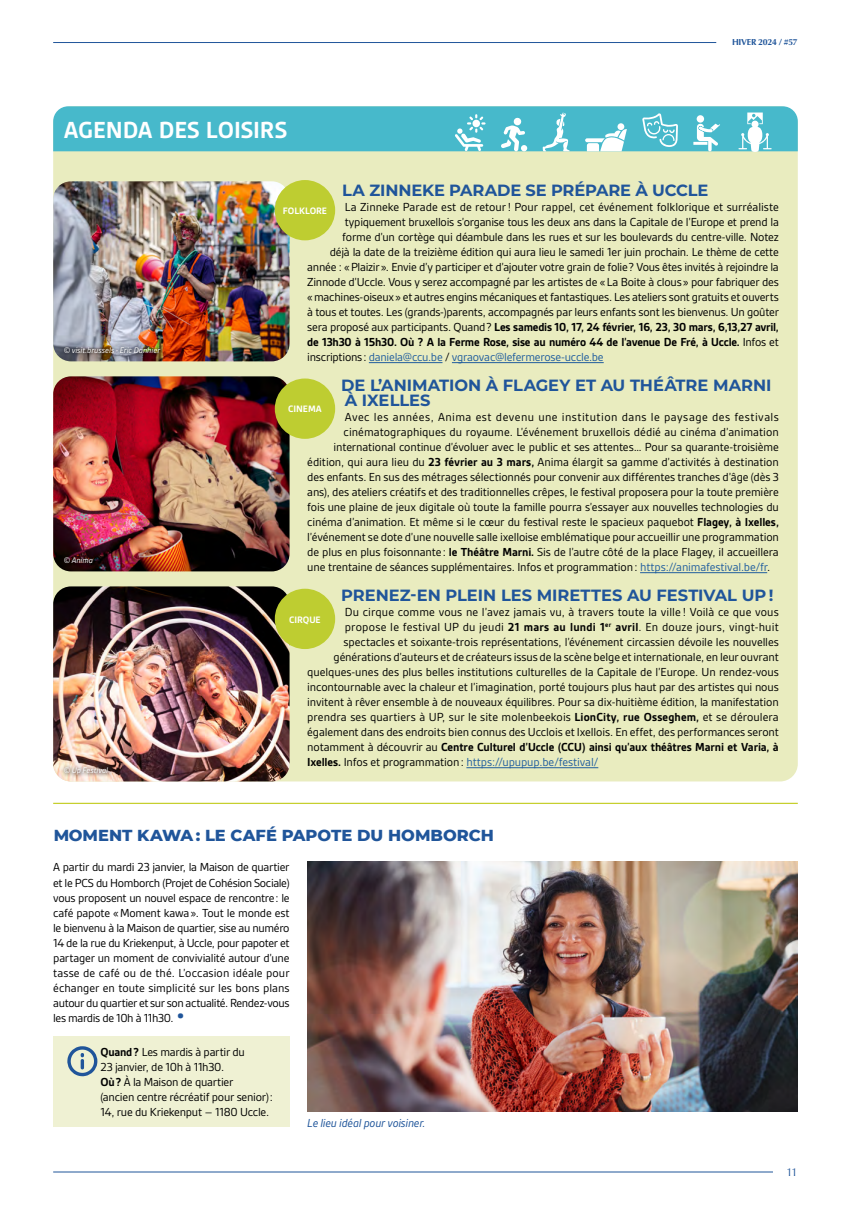
<style>
.page{position:relative;width:851px;height:1205px;background:#fff}
.page>*{position:absolute;margin:0;border:0;box-sizing:border-box;transform-origin:0 0}
.Tetière{font:700 25px "Gesta";letter-spacing:-.005em;color:#fff}
.Titre_encadré{font:700 16.25px/15px "Montserrat";color:#20559a}
.t1{font:800 16.25px "Montserrat";color:#20559a}
.Body{font:12.5px/15px "Gesta";letter-spacing:-.01em;color:#000;text-align:justify}
.Body-2{font:700 12.5px "Gesta";letter-spacing:-.015em;color:#000}
.Titre_body{font:12.5px/15px "Gesta";letter-spacing:-.02em;color:#000}
.Body-3{font:12.5px "Gesta";letter-spacing:-.015em;color:#215e9e}
.Body-4{font:12.5px "Gesta";letter-spacing:.015em;color:#000}
.Body-5{font:12.5px "Gesta";letter-spacing:.01em;color:#000}
.Body-6{font:12.5px "Gesta";letter-spacing:.035em;color:#000}
.Légende{font:italic 12.5px "Gesta";letter-spacing:-.015em;color:#20559a}
.t2{font:11.25px "Optima";color:#20559a}
.Titre_encadré-2{font:700 10px "Gesta";letter-spacing:-.005em;color:#fff}
.Légende-2{font:italic 8.75px "Gesta";letter-spacing:-.005em;color:#fff}
.t3{font:700 8.75px "Optima";letter-spacing:-.03em;color:#20559a}
.s1{font-weight:400}
.s2{color:#000}
.s3{font-weight:700}
.s4{color:#215e9e}
.s5{font-weight:700;color:#000}
.s6{font-size:25px;color:#20559a}
</style>
<div class="page">
<hr style="left:53px;top:42px;width:663px;height:1px;background:#20559a">
<hr style="left:53px;top:1171px;width:719px;height:1px;background:#20559a">
<div style="left:53px;top:106px;width:744px;height:675px;background:#e9ecbf;border-radius:18px"></div>
<svg style="left:53px;top:106px;width:744px;height:46px"></svg>
<hr style="left:369px;top:362px;width:73px;height:1px;background:#215e9e">
<hr style="left:452px;top:362px;width:151px;height:1px;background:#215e9e">
<hr style="left:640px;top:572px;width:127px;height:1px;background:#215e9e">
<hr style="left:466px;top:767px;width:132px;height:1px;background:#215e9e">
<img style="left:53px;top:181px;width:236px;height:180px">
<img style="left:53px;top:376px;width:236px;height:195px">
<img style="left:53px;top:586px;width:236px;height:195px">
<div style="left:275px;top:378px;width:60px;height:61px;background:#becd31;border-radius:50%"></div>
<div style="left:275px;top:589px;width:60px;height:60px;background:#becd31;border-radius:50%"></div>
<div style="left:275px;top:180px;width:60px;height:60px;background:#becd31;border-radius:50%"></div>
<svg style="left:61px;top:343px;width:103px;height:13px"></svg>
<svg style="left:61px;top:554px;width:35px;height:13px"></svg>
<svg style="left:61px;top:764px;width:51px;height:15px"></svg>
<hr style="left:53px;top:803px;width:744px;height:1px;background:#c6cf2e">
<div style="left:53px;top:1036px;width:236px;height:90px;background:#eff1d3"></div>
<svg style="left:67px;top:1046px;width:30px;height:30px"></svg>
<img style="left:307px;top:862px;width:490px;height:249px">
<p class="Tetière" style="left:64px;top:116px;width:225px">AGENDA DES LOISIRS</p>
<p class="t3" style="left:732px;top:37px;width:67px">HIVER 2024 / #57</p>
<p class="Légende-2" style="left:64px;top:345px;width:98px">© visit.brussels - Eric Danhier</p>
<p class="Légende-2" style="left:64px;top:555px;width:31px">© Anima</p>
<p class="Légende-2" style="left:64px;top:765px;width:46px">© Up Festival</p>
<p class="Titre_encadré" style="left:342px;top:182px;width:367px">LA ZINNEKE PARADE SE PRÉPARE À UCCLE</p>
<p class="Body" style="left:345px;top:200px;width:435px">La Zinneke Parade est de retour! Pour rappel, cet événement folklorique et surréaliste</p>
<p class="Body" style="left:345px;top:215px;width:435px">typiquement bruxellois s’organise tous les deux ans dans la Capitale de l’Europe et prend la</p>
<p class="Body" style="left:342px;top:230px;width:438px">forme d’un cortège qui déambule dans les rues et sur les boulevards du centre-ville. Notez</p>
<p class="Body" style="left:330px;top:245px;width:450px">déjà la date de la treizième édition qui aura lieu le samedi 1er juin prochain. Le thème de cette</p>
<p class="Body" style="left:307px;top:260px;width:473px">année : «Plaizir». Envie d’y participer et d’ajouter votre grain de folie? Vous êtes invités à rejoindre la</p>
<p class="Body" style="left:307px;top:275px;width:473px">Zinnode d’Uccle. Vous y serez accompagné par les artistes de «La Boite à clous» pour fabriquer des</p>
<p class="Body" style="left:307px;top:290px;width:473px">«machines-oiseux» et autres engins mécaniques et fantastiques. Les ateliers sont gratuits et ouverts</p>
<p class="Body" style="left:307px;top:305px;width:473px">à tous et toutes. Les (grands-)parents, accompagnés par leurs enfants sont les bienvenus. Un goûter</p>
<p class="Body-2" style="left:307px;top:320px;width:473px"><span class="s1">sera proposé aux participants. Quand?</span> Les samedis 10, 17, 24 février, 16, 23, 30 mars, 6,13,27 avril,</p>
<p class="Body-2" style="left:307px;top:335px;width:473px">de 13h30 à 15h30. Où ? A la Ferme Rose, sise au numéro 44 de l’avenue De Fré, à Uccle. <span class="s1">Infos et</span></p>
<p class="Body-3" style="left:307px;top:350px;width:298px"><span class="s2">inscriptions:</span> daniela@ccu.be <span class="s2">/</span> vgraovac@lefermerose-uccle.be</p>
<p class="Titre_encadré" style="left:341px;top:377px;width:432px">DE L’ANIMATION À FLAGEY ET AU THÉÂTRE MARNI<br>À IXELLES</p>
<p class="Body-6" style="left:345px;top:410px;width:435px">Avec les années, Anima est devenu une institution dans le paysage des festivals</p>
<p class="Body" style="left:343px;top:425px;width:437px">cinématographiques du royaume. L’événement bruxellois dédié au cinéma d’animation</p>
<p class="Body" style="left:333px;top:440px;width:446px">international continue d’évoluer avec le public et ses attentes… Pour sa quarante-troisième</p>
<p class="Body" style="left:307px;top:455px;width:473px">édition, qui aura lieu du <span class="s3">23 février au 3 mars,</span> Anima élargit sa gamme d’activités à destination</p>
<p class="Body" style="left:307px;top:470px;width:473px">des enfants. En sus des métrages sélectionnés pour convenir aux différentes tranches d’âge (dès 3</p>
<p class="Body" style="left:307px;top:485px;width:473px">ans), des ateliers créatifs et des traditionnelles crêpes, le festival proposera pour la toute première</p>
<p class="Body" style="left:307px;top:500px;width:473px">fois une plaine de jeux digitale où toute la famille pourra s’essayer aux nouvelles technologies du</p>
<p class="Body" style="left:307px;top:515px;width:473px">cinéma d’animation. Et même si le cœur du festival reste le spacieux paquebot <span class="s3">Flagey, à Ixelles,</span></p>
<p class="Body" style="left:307px;top:530px;width:473px">l’événement se dote d’une nouvelle salle ixelloise emblématique pour accueillir une programmation</p>
<p class="Body" style="left:307px;top:545px;width:473px">de plus en plus foisonnante: <span class="s3">le Théâtre Marni.</span> Sis de l’autre côté de la place Flagey, il accueillera</p>
<p class="Body" style="left:307px;top:560px;width:464px">une trentaine de séances supplémentaires. Infos et programmation: <span class="s4">https://animafestival.be/fr</span>.</p>
<p class="Titre_encadré" style="left:341px;top:587px;width:434px">PRENEZ-EN PLEIN LES MIRETTES AU FESTIVAL UP !</p>
<p class="Body-5" style="left:345px;top:605px;width:435px">Du cirque comme vous ne l’avez jamais vu, à travers toute la ville ! Voilà ce que vous</p>
<p class="Body-4" style="left:345px;top:620px;width:435px">propose le festival UP du jeudi <span class="s3">21 mars au lundi 1</span><sup>er</sup> <span class="s3">avril</span>. En douze jours, vingt-huit</p>
<p class="Body" style="left:343px;top:635px;width:436px">spectacles et soixante-trois représentations, l’événement circassien dévoile les nouvelles</p>
<p class="Body" style="left:333px;top:650px;width:446px">générations d’auteurs et de créateurs issus de la scène belge et internationale, en leur ouvrant</p>
<p class="Body" style="left:307px;top:665px;width:473px">quelques-unes des plus belles institutions culturelles de la Capitale de l’Europe. Un rendez-vous</p>
<p class="Body" style="left:307px;top:680px;width:473px">incontournable avec la chaleur et l’imagination, porté toujours plus haut par des artistes qui nous</p>
<p class="Body" style="left:307px;top:695px;width:473px">invitent à rêver ensemble à de nouveaux équilibres. Pour sa dix-huitième édition, la manifestation</p>
<p class="Body" style="left:307px;top:710px;width:473px">prendra ses quartiers à UP, sur le site molenbeekois <span class="s3">LionCity, rue Osseghem,</span> et se déroulera</p>
<p class="Body" style="left:307px;top:725px;width:473px">également dans des endroits bien connus des Ucclois et Ixellois. En effet, des performances seront</p>
<p class="Body-2" style="left:307px;top:740px;width:473px"><span class="s1">notamment à découvrir au</span> Centre Culturel d’Uccle (CCU) ainsi qu’aux théâtres Marni et Varia, à</p>
<p class="Body-3" style="left:307px;top:755px;width:292px"><span class="s5">Ixelles.</span> <span class="s2">Infos et programmation:</span> https://upupup.be/festival/</p>
<p class="Titre_encadré-2" style="left:283px;top:205px;width:46px">FOLKLORE</p>
<p class="Titre_encadré-2" style="left:288px;top:403px;width:35px">CINEMA</p>
<p class="Titre_encadré-2" style="left:289px;top:614px;width:33px">CIRQUE</p>
<h2 class="t1" style="left:53px;top:824px;width:442px">MOMENT KAWA : LE CAFÉ PAPOTE DU HOMBORCH</h2>
<p class="Body" style="left:53px;top:860px;width:238px">A partir du mardi 23 janvier, la Maison de quartier et le PCS du Homborch (Projet de Cohésion Sociale) vous proposent un nouvel espace de rencontre: le café papote «Moment kawa». Tout le monde est le bienvenu à la Maison de quartier, sise au numéro 14 de la rue du Kriekenput, à Uccle, pour papoter et partager un moment de convivialité autour d’une tasse de café ou de thé. L’occasion idéale pour échanger en toute simplicité sur les bons plans autour du quartier et sur son actualité. Rendez-vous les mardis de 10h à 11h30. <span class="s6">•</span></p>
<p class="Titre_body" style="left:100px;top:1044px;width:174px"><span class="s3">Quand?</span> Les mardis à partir du<br>23 janvier, de 10h à 11h30.<br><span class="s3">Où?</span> À la Maison de quartier<br>(ancien centre récréatif pour senior):<br>14, rue du Kriekenput – 1180 Uccle.</p>
<p class="Légende" style="left:307px;top:1115px;width:120px">Le lieu idéal pour voisiner.</p>
<p class="t2" style="left:786px;top:1166px;width:13px">11</p>
</div>
